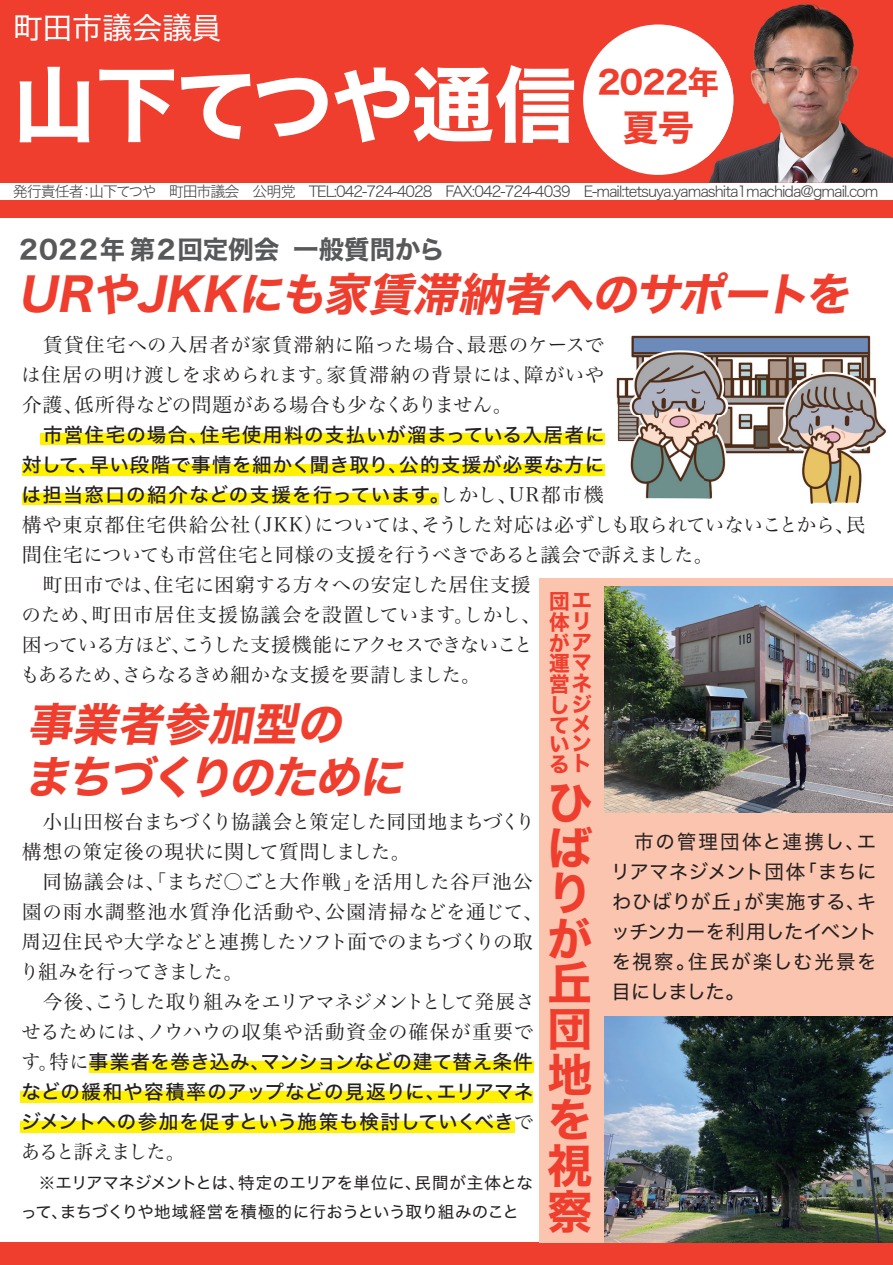
<style>
.page{position:relative;width:893px;height:1265px;background:#fff}
.page>*{position:absolute;margin:0;border:0;box-sizing:border-box;transform-origin:0 0}
.t1{font:82.5px "Hiragino Sans W7";letter-spacing:-.03em;color:#fff}
.t2{font:45.75px/45.5px "Hiragino Sans W7";color:#ef3e2e;text-align:justify}
.t3{font:italic 45px/53.2px "Hiragino Sans W7";color:#ef3e2e}
.t4{font:36px "Hiragino Sans W7";color:#ef3e2e}
.t5{font:31.5px "Hiragino Sans W7";letter-spacing:-.025em;color:#ef3e2e}
.t6{font:30px "Hiragino Sans W4";letter-spacing:-.005em;color:#fff}
.t7{font:25.5px "Hiragino Sans W7";letter-spacing:-.005em;color:#57585a}
.t8{font:21px/20.4px "Hiragino Sans W7";letter-spacing:.09em;color:#ef3e2e;text-align:justify}
.t9{font:19.5px/30px "Hira Min Pro N W3";letter-spacing:-.005em;color:#231f20}
.t10{font:19.5px/30px "Hiragino Sans W5";letter-spacing:.035em;color:#231f20;text-align:justify}
.t11{font:19.5px/30px "Hiragino Sans W4";letter-spacing:.015em;color:#231f20;text-align:justify}
.t12{font:19.5px "Hira Min Pro N W3";letter-spacing:-.075em;color:#231f20}
.t13{font:16.5px/28.5px "Hiragino Sans W4";letter-spacing:-.015em;color:#231f20}
.t14{font:15px "Hiragino Sans W2";letter-spacing:-.065em;color:#3e3e3f}
.s1{font-family:"Hira Min Pro N W3"}
</style>
<div class="page">
<div style="left:22px;top:464px;width:582px;height:12px;background:#fff101"></div>
<div style="left:22px;top:493px;width:417px;height:11px;background:#fff101"></div>
<div style="left:40px;top:433px;width:565px;height:12px;background:#fff101"></div>
<div style="left:0;top:0;width:893px;height:183px;background:#ef3e2e"></div>
<div style="left:0;top:201px;width:893px;height:17px;background:#ef3e2e"></div>
<div style="left:583px;top:24px;width:150px;height:151px;background:#fff;border-radius:50%"></div>
<div style="left:0;top:1242px;width:893px;height:22px;background:#ef3e2e"></div>
<img style="left:705px;top:3px;width:188px;height:180px">
<img style="left:705px;top:41px;width:28px;height:117px">
<img style="left:705px;top:67px;width:13px;height:30px">
<div style="left:540px;top:578px;width:353px;height:664px;background:#fbc4ae"></div>
<img style="left:604px;top:1016px;width:289px;height:226px">
<img style="left:604px;top:586px;width:289px;height:226px">
<div style="left:90px;top:1061px;width:444px;height:12px;background:#fff101"></div>
<div style="left:20px;top:1091px;width:513px;height:11px;background:#fff101"></div>
<div style="left:20px;top:1120px;width:494px;height:12px;background:#fff101"></div>
<img style="left:616px;top:335px;width:270px;height:169px">
<h3 class="t6" style="left:13px;top:1px;width:210px">町田市議会議員</h3>
<h1 class="t1" style="left:13px;top:40px;width:565px">山下てつや通信</h1>
<h3 class="t5" style="left:597px;top:58px;width:123px">2022年</h3>
<h3 class="t4" style="left:623px;top:99px;width:73px">夏号</h3>
<p class="t14" style="left:13px;top:178px;width:867px">発行責任者：山下てつや　町田市議会　公明党　TEL:042-724-4028　FAX:042-724-4039　E-mail:tetsuya.yamashita1machida@gmail.com</p>
<h3 class="t7" style="left:16px;top:229px;width:430px">２０２２年第２回定例会一般質問から</h3>
<h3 class="t3" style="left:18px;top:270px;width:846px">URやJKKにも家賃滞納者へのサポートを</h3>
<p class="t9" style="left:21px;top:327px;width:584px;text-align:justify">　賃貸住宅への入居者が家賃滞納に陥った場合、最悪のケースでは住居の明け渡しを求められます。家賃滞納の背景には、障がいや介護、低所得などの問題がある場合も少なくありません。</p>
<p class="t10" style="left:22px;top:418px;width:584px;text-indent:21px">市営住宅の場合、住宅使用料の支払いが溜まっている入居者に対して、早い段階で事情を細かく聞き取り、公的支援が必要な方には担当窓口の紹介などの支援を行っています。<span class="s1">しかし、UR都市機</span></p>
<p class="t9" style="left:20px;top:507px;width:847px">構や東京都住宅供給公社（JKK）については、そうした対応は必ずしも取られていないことから、民間住宅についても市営住宅と同様の支援を行うべきであると議会で訴えました。<br>　町田市では、住宅に困窮する方々への安定した居住支援<br>のため、町田市居住支援協議会を設置しています。しかし、<br>困っている方ほど、こうした支援機能にアクセスできないこと<br>もあるため、さらなるきめ細かな支援を要請しました。</p>
<p class="t8" style="left:549px;top:591px;width:45px">団エ体リがア運マ営ネしジてメいンるト</p>
<h3 class="t3" style="left:24px;top:699px;width:394px">事業者参加型のまちづくりのために</h3>
<h2 class="t2" style="left:548px;top:782px;width:47px">ひばりが丘団地を視察</h2>
<p class="t9" style="left:20px;top:805px;width:524px">　小山田桜台まちづくり協議会と策定した同団地まちづくり構想の策定後の現状に関して質問しました。<br>　同協議会は、「まちだ○ごと大作戦」を活用した谷戸池公園の雨水調整池水質浄化活動や、公園清掃などを通じて、周辺住民や大学などと連携したソフト面でのまちづくりの取り組みを行ってきました。<br>　今後、こうした取り組みをエリアマネジメントとして発展させるためには、ノウハウの収集や活動資金の確保が重要で</p>
<p class="t10" style="left:21px;top:1045px;width:514px"><span class="s1">す。特に</span>事業者を巻き込み、マンションなどの建て替え条件などの緩和や容積率のアップなどの見返りに、エリアマネジメントへの参加を促すという施策も検討していくべき<span class="s1">で</span></p>
<p class="t12" style="left:21px;top:1135px;width:166px">あると訴えました。</p>
<p class="t13" style="left:21px;top:1167px;width:514px">　※エリアマネジメントとは、特定のエリアを単位に、民間が主体となって、まちづくりや地域経営を積極的に行おうという取り組みのこと</p>
<p class="t11" style="left:611px;top:825px;width:268px">　市の管理団体と連携し、エリアマネジメント団体「まちにわひばりが丘」が実施する、キッチンカーを利用したイベントを視察。住民が楽しむ光景を目にしました。</p>
</div>
